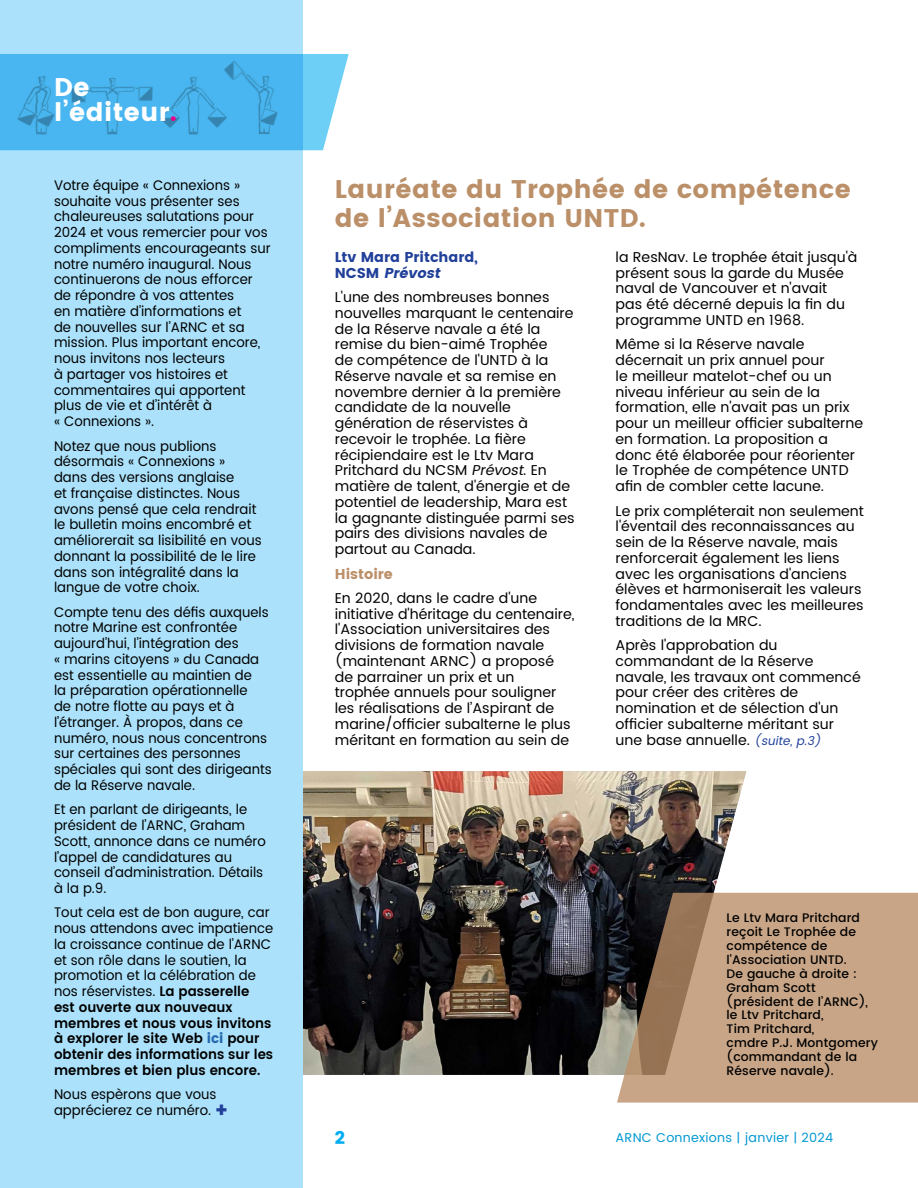
<style>
.page{position:relative;width:918px;height:1188px;background:#fff}
.page>*{position:absolute;margin:0;border:0;box-sizing:border-box;transform-origin:0 0}
.t1{font:25.5px/28.5px "Poppins";letter-spacing:.02em;color:#bb8f68}
.t2{font:25.5px/25.5px "Poppins";letter-spacing:.02em;color:#fff}
.t3{font:18px "Poppins";color:#00aeef}
.t4{font:14.25px/15.8px "Poppins";color:#000}
.t5{font:14.25px/15.8px "Poppins";color:#21409a}
.t6{font:14.25px "Poppins";color:#bb8f68}
.t7{font:13.8px/15.8px "Poppins";color:#000;scale:.96 1}
.t8{font:12.75px "Poppins";letter-spacing:.02em;color:#0098d1}
.t9{font:500 12.3px/13.8px "Poppins";letter-spacing:.01em;color:#000}
.s1{color:#ec008c}
.s2{font-weight:600}
.s3{color:#2467ad}
.s4{font-size:20.55px;color:#21409a}
.s5{font-style:italic}
.s6{font-style:italic;font-size:12px;color:#21409a}
</style>
<div class="page">
<img style="left:302px;top:771px;width:444px;height:304px">
<div style="left:0;top:0;width:302px;height:1188px;background:#abe1fa"></div>
<svg style="left:0;top:54px;width:349px;height:96px;background:#5bbff2"></svg>
<img style="left:158px;top:76px;width:69px;height:59px">
<img style="left:16px;top:76px;width:41px;height:60px">
<img style="left:70px;top:78px;width:83px;height:57px">
<img style="left:227px;top:61px;width:51px;height:74px">
<img style="left:223px;top:61px;width:38px;height:32px">
<svg style="left:617px;top:893px;width:301px;height:210px;background:#b49478"></svg>
<p class="t2" style="left:54px;top:74px;width:124px">De l’éditeur<span class="s1">.</span></p>
<p class="t7" style="left:54px;top:178px;width:227px">Votre équipe « Connexions » souhaite vous présenter ses chaleureuses salutations pour<br>2024 et vous remercier pour vos compliments encourageants sur notre numéro inaugural. Nous continuerons de nous efforcer de répondre à vos attentes<br>en matière d’informations et<br>de nouvelles sur l’ARNC et sa mission. Plus important encore, nous invitons nos lecteurs<br>à partager vos histoires et commentaires qui apportent plus de vie et d’intérêt à<br>« Connexions ».</p>
<p class="t7" style="left:54px;top:438px;width:218px">Notez que nous publions désormais « Connexions » dans des versions anglaise<br>et française distinctes. Nous avons pensé que cela rendrait le bulletin moins encombré et améliorerait sa lisibilité en vous donnant la possibilité de le lire dans son intégralité dans la langue de votre choix.</p>
<p class="t7" style="left:54px;top:604px;width:229px">Compte tenu des défis auxquels notre Marine est confrontée aujourd’hui, l’intégration des<br>« marins citoyens » du Canada est essentielle au maintien de<br>la préparation opérationnelle<br>de notre flotte au pays et à l’étranger. À propos, dans ce numéro, nous nous concentrons sur certaines des personnes spéciales qui sont des dirigeants de la Réserve navale.</p>
<p class="t7" style="left:54px;top:802px;width:222px">Et en parlant de dirigeants, le président de l’ARNC, Graham<br>Scott, annonce dans ce numéro l’appel de candidatures au conseil d’administration. Détails à la p.9.</p>
<p class="t7" style="left:54px;top:905px;width:230px">Tout cela est de bon augure, car nous attendons avec impatience la croissance continue de l’ARNC et son rôle dans le soutien, la promotion et la célébration de nos réservistes. <span class="s2">La passerelle est ouverte aux nouveaux membres et nous vous invitons à explorer le site Web</span> <span class="s3">ici</span> <span class="s2">pour obtenir des informations sur les membres et bien plus encore.</span></p>
<p class="t7" style="left:54px;top:1087px;width:183px">Nous espèrons que vous apprécierez ce numéro. <span class="s4">+</span></p>
<p class="t1" style="left:335px;top:175px;width:518px">Lauréate du Trophée de compétence de l’Association UNTD.</p>
<p class="t5" style="left:335px;top:249px;width:145px">Ltv Mara Pritchard,<br>N C S M <span class="s5">Prévost</span></p>
<p class="t4" style="left:335px;top:290px;width:241px">L'une des nombreuses bonnes nouvelles marquant le centenaire de la Réserve navale a été la remise du bien-aimé Trophée<br>de compétence de l'UNTD à la<br>Réserve navale et sa remise en novembre dernier à la première candidate de la nouvelle génération de réservistes à recevoir le trophée. La fière récipiendaire est le Ltv Mara<br>Pritchard du NCSM <span class="s5">Prévost</span>. En matière de talent, d'énergie et de potentiel de leadership, Mara est la gagnante distinguée parmi ses pairs des divisions navales de partout au Canada.</p>
<p class="t6" style="left:335px;top:565px;width:60px">Histoire</p>
<p class="t4" style="left:335px;top:590px;width:241px">En 2020, dans le cadre d'une initiative d'héritage du centenaire, l'Association universitaires des divisions de formation navale (maintenant ARNC) a proposé de parrainer un prix et un<br>trophée annuels pour souligner les réalisations de l’Aspirant de marine/officier subalterne le plus méritant en formation au sein de</p>
<p class="t4" style="left:616px;top:250px;width:243px">la ResNav. Le trophée était jusqu'à présent sous la garde du Musée naval de Vancouver et n'avait<br>pas été décerné depuis la fin du programme UNTD en 1968.</p>
<p class="t4" style="left:616px;top:337px;width:249px">Même si la Réserve navale décernait un prix annuel pour<br>le meilleur matelot-chef ou un niveau inférieur au sein de la formation, elle n'avait pas un prix pour un meilleur officier subalterne en formation. La proposition a donc été élaborée pour réorienter le Trophée de compétence UNTD afin de combler cette lacune.</p>
<p class="t4" style="left:616px;top:503px;width:250px">Le prix compléterait non seulement l'éventail des reconnaissances au sein de la Réserve navale, mais renforcerait également les liens avec les organisations d'anciens élèves et harmoniserait les valeurs fondamentales avec les meilleures traditions de la MRC.</p>
<p class="t4" style="left:616px;top:638px;width:247px">Après l'approbation du commandant de la Réserve navale, les travaux ont commencé pour créer des critères de nomination et de sélection d'un officier subalterne méritant sur une base annuelle. <span class="s6">(suite,p.3)</span></p>
<p class="t9" style="left:727px;top:911px;width:153px">Le Ltv Mara Pritchard reçoit Le Trophée de compétence de l'Association UNTD.<br>De gauche à droite :<br>Graham Scott (président de l’ARNC), le Ltv Pritchard,<br>Tim Pritchard,<br>cmdre P.J. Montgomery (commandant de la<br>Réserve navale).</p>
<p class="t3" style="left:335px;top:1127px;width:12px">2</p>
<p class="t8" style="left:616px;top:1129px;width:219px">ARNC Connexions | janvier | 2024</p>
</div>
